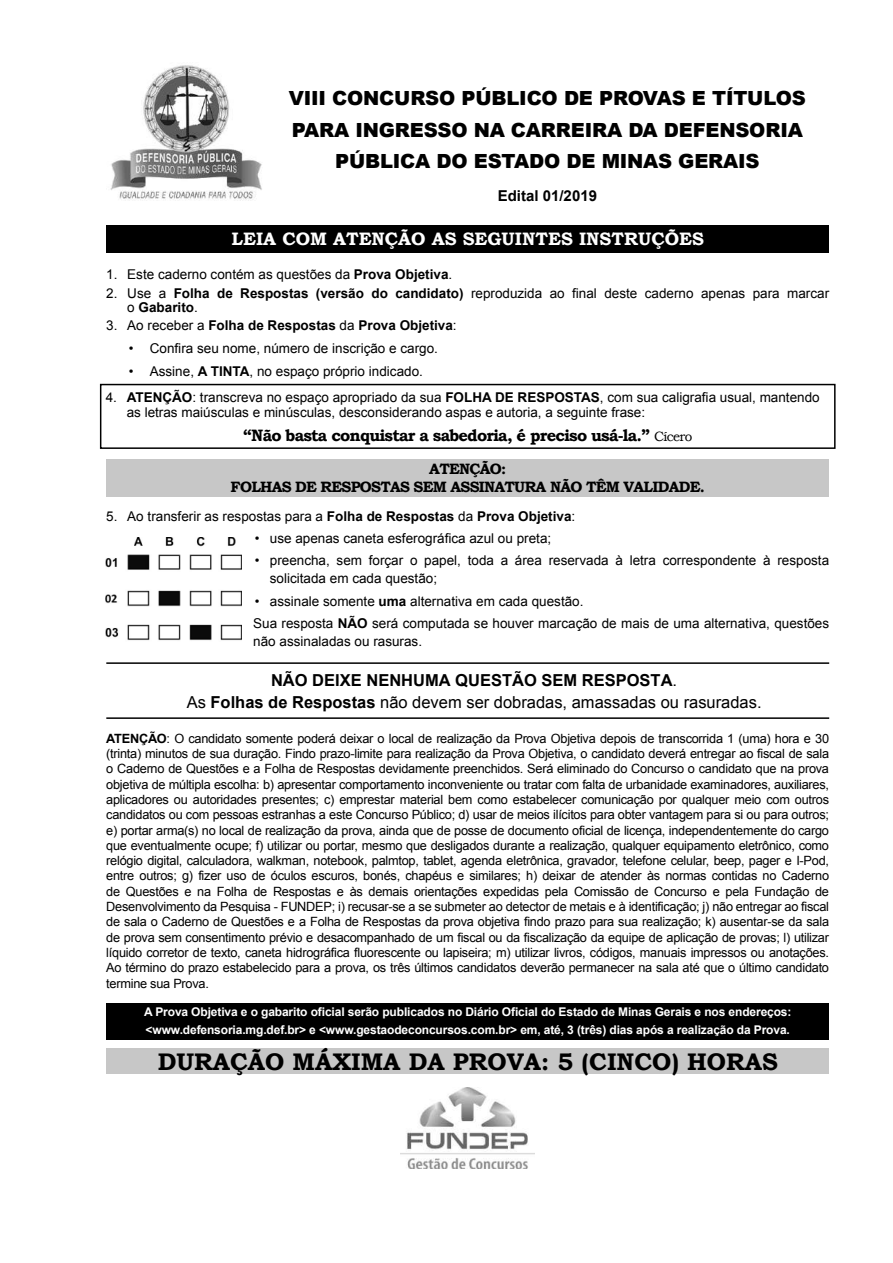
<style>
.page{position:relative;width:893px;height:1263px;background:#fff}
.page>*{position:absolute;margin:0;border:0;box-sizing:border-box;transform-origin:0 0}
.t1{font:700 24px "Bookman Old Style";color:#000}
.t2{font:900 19.5px/31.5px "Arial";letter-spacing:-.01em;color:#000;text-align:center}
.t3{font:700 18px "Bookman Old Style";color:#fff}
.t4{font:700 16.5px/22.2px "Arial";color:#000;text-align:center}
.t5{font:700 16.5px "Bookman Old Style";letter-spacing:-.05em;color:#000}
.t6{font:700 15px/18px "Bookman Old Style";letter-spacing:-.05em;color:#000;text-align:center}
.t7{font:700 15px "Arial";color:#000}
.t8{font:13.5px/14.2px "Arial";color:#000}
.t9{font:700 13.5px "Arial";color:#000}
.t10{font:12.75px/15.3px "Arial";letter-spacing:-.02em;color:#000;text-align:justify}
.t11{font:700 12px/18px "Arial";letter-spacing:-.01em;color:#fff}
.s1{font-weight:700}
.s2{font-weight:400}
.s3{font-weight:400;font-size:13.5px}
</style>
<div class="page">
<div style="left:106px;top:225px;width:723px;height:27px;background:#000"></div>
<div style="left:100px;top:384px;width:736px;height:65px;border:2px solid #000"></div>
<div style="left:106px;top:459px;width:723px;height:37px;background:#c7c7c7"></div>
<hr style="left:106px;top:662px;width:723px;height:2px;background:#000">
<hr style="left:106px;top:717px;width:723px;height:2px;background:#000">
<div style="left:106px;top:1003px;width:723px;height:36px;background:#000"></div>
<div style="left:106px;top:1048px;width:723px;height:26px;background:#c7c7c7"></div>
<img style="left:401px;top:1088px;width:133px;height:80px">
<img style="left:105px;top:537px;width:136px;height:104px">
<img style="left:110px;top:65px;width:152px;height:136px">
<h2 class="t2" style="left:289px;top:82px;width:519px">VIII CONCURSO PÚBLICO DE PROVAS E TÍTULOS<br>PARA INGRESSO NA CARREI RA DA DEFENSORIA<br>PÚBLICA DO ESTADO DE MI NAS GERAI S</h2>
<p class="t7" style="left:498px;top:186px;width:101px">Edital 01/2019</p>
<h3 class="t3" style="left:232px;top:226px;width:474px">LEIA COM ATENÇÃO AS SEGUINTES INSTRUÇÕES</h3>
<p class="t8" style="left:106px;top:267px;width:347px">1. Este caderno contém as questões da <span class="s1">Prova Objetiva</span>.</p>
<p class="t8" style="left:127px;top:286px;width:703px;text-indent:-21px">2. Use a <span class="s1">Folha de Respostas (versão do candidato)</span> reproduzida ao final deste caderno apenas para marcar o <span class="s1">Gabarito</span>.</p>
<p class="t9" style="left:106px;top:317px;width:352px"><span class="s2">3. Ao receber a</span> Folha de Respostas <span class="s2">da</span> Prova Objetiva<span class="s2">:</span></p>
<p class="t8" style="left:129px;top:341px;width:311px">• Confira seu nome, número de inscrição e cargo.</p>
<p class="t8" style="left:129px;top:364px;width:296px">• Assine, <span class="s1">A TINTA</span>, no espaço próprio indicado.</p>
<p class="t8" style="left:127px;top:389px;width:695px;line-height:15px;text-indent:-21px">4. <span class="s1">ATENÇÃO</span>: transcreva no espaço apropriado da sua <span class="s1">FOLHA DE RESPOSTAS</span>, com sua caligrafia usual, mantendo as letras maiúsculas e minúsculas, desconsiderando aspas e autoria, a seguinte frase:</p>
<p class="t5" style="left:243px;top:423px;width:451px">“Não basta conquistar a sabedoria, é preciso usá-la.” <span class="s3">Cícero</span></p>
<p class="t6" style="left:231px;top:460px;width:476px">ATENÇÃO:<br>FOLHAS DE RESPOSTAS SEM ASSINATURA NÃO TÊM VALIDADE.</p>
<p class="t8" style="left:106px;top:509px;width:470px">5. Ao transferir as respostas para a <span class="s1">Folha de Respostas</span> da <span class="s1">Prova Objetiva</span>:</p>
<p class="t8" style="left:255px;top:531px;width:298px">• use apenas caneta esferográfica azul ou preta;</p>
<p class="t8" style="left:270px;top:552px;width:561px;line-height:18px;text-indent:-15px">• preencha, sem forçar o papel, toda a área reservada à letra correspondente à resposta solicitada em cada questão;</p>
<p class="t8" style="left:253px;top:590px;width:577px;line-height:22.2px">• assinale somente <span class="s1">uma</span> alternativa em cada questão.<br>Sua resposta <span class="s1">NÃO</span> será computada se houver marcação de mais de uma alternativa, questões</p>
<p class="t8" style="left:253px;top:634px;width:170px">não assinaladas ou rasuras.</p>
<p class="t4" style="left:187px;top:670px;width:576px">NÃO DEIXE NENHUMA QUESTÃO SEM RESPOSTA<span class="s2">.<br>As</span> Folhas de Respostas <span class="s2">não devem ser dobradas, amassadas ou rasuradas.</span></p>
<p class="t10" style="left:106px;top:731px;width:724px"><span class="s1">ATENÇÃO</span>: O candidato somente poderá deixar o local de realização da Prova Objetiva depois de transcorrida 1 (uma) hora e 30 (trinta) minutos de sua duração. Findo prazo-limite para realização da Prova Objetiva, o candidato deverá entregar ao fiscal de sala o Caderno de Questões e a Folha de Respostas devidamente preenchidos. Será eliminado do Concurso o candidato que na prova objetiva de múltipla escolha: b) apresentar comportamento inconveniente ou tratar com falta de urbanidade examinadores, auxiliares, aplicadores ou autoridades presentes; c) emprestar material bem como estabelecer comunicação por qualquer meio com outros candidatos ou com pessoas estranhas a este Concurso Público; d) usar de meios ilícitos para obter vantagem para si ou para outros; e) portar arma(s) no local de realização da prova, ainda que de posse de documento oficial de licença, independentemente do cargo que eventualmente ocupe; f) utilizar ou portar, mesmo que desligados durante a realização, qualquer equipamento eletrônico, como relógio digital, calculadora, walkman, notebook, palmtop, tablet, agenda eletrônica, gravador, telefone celular, beep, pager e I-Pod, entre outros; g) fizer uso de óculos escuros, bonés, chapéus e similares; h) deixar de atender às normas contidas no Caderno de Questões e na Folha de Respostas e às demais orientações expedidas pela Comissão de Concurso e pela Fundação de Desenvolvimento da Pesquisa - FUNDEP; i) recusar-se a se submeter ao detector de metais e à identificação; j) não entregar ao fiscal de sala o Caderno de Questões e a Folha de Respostas da prova objetiva findo prazo para sua realização; k) ausentar-se da sala de prova sem consentimento prévio e desacompanhado de um fiscal ou da fiscalização da equipe de aplicação de provas; l) utilizar líquido corretor de texto, caneta hidrográfica fluorescente ou lapiseira; m) utilizar livros, códigos, manuais impressos ou anotações.<br>Ao término do prazo estabelecido para a prova, os três últimos candidatos deverão permanecer na sala até que o último candidato termine sua Prova.</p>
<p class="t11" style="left:144px;top:1003px;width:649px">A Prova Objetiva e o gabarito oficial serão publicados no Diário Oficial do Estado de Minas Gerais e nos endereços: &lt;www.defensoria.mg.def.br&gt; e &lt;www.gestaodeconcursos.com.br&gt; em, até, 3 (três) dias após a realização da Prova.</p>
<h1 class="t1" style="left:158px;top:1044px;width:622px">DURAÇÃO MÁXIMA DA PROVA: 5 (CINCO) HORAS</h1>
</div>
